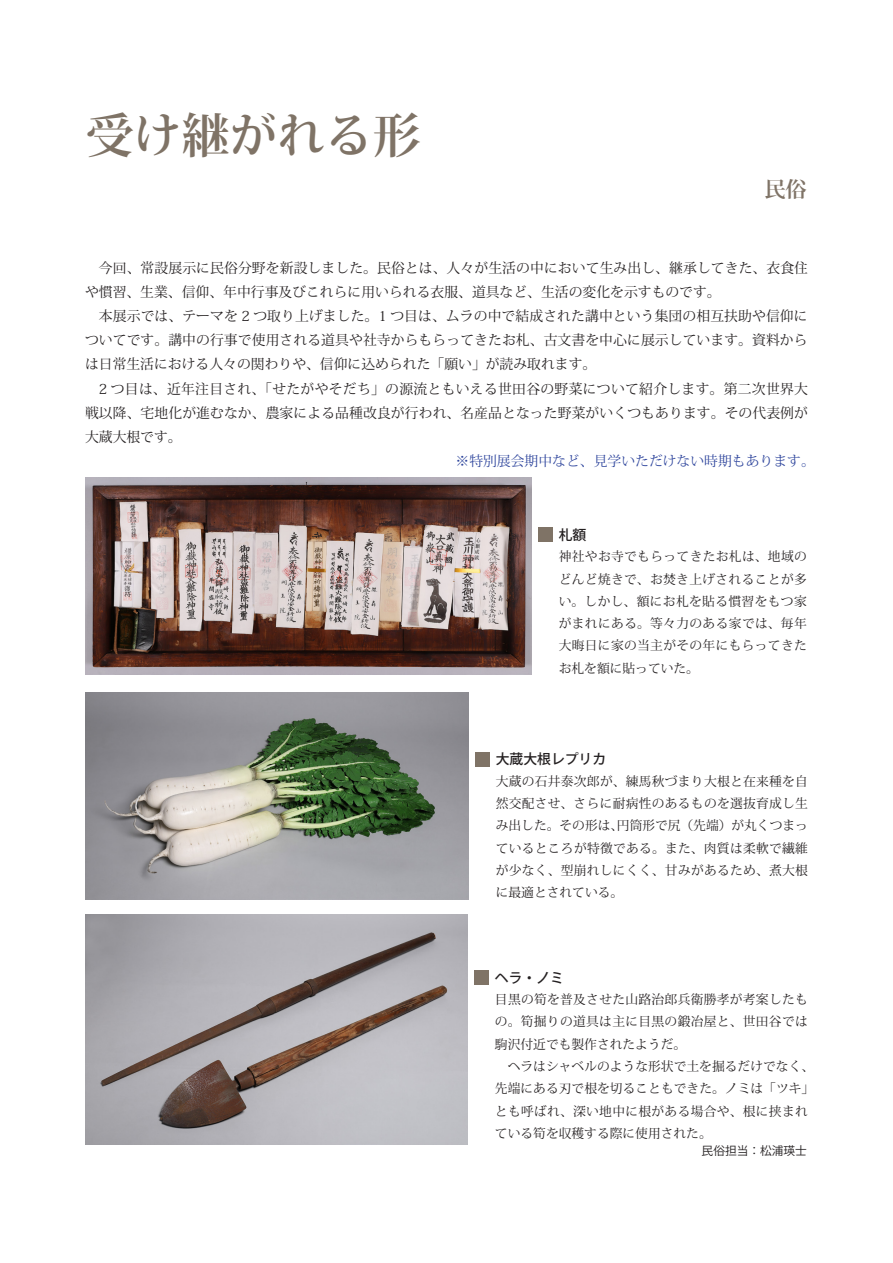
<style>
.page{position:relative;width:893px;height:1263px;background:#fff}
.page>*{position:absolute;margin:0;border:0;box-sizing:border-box;transform-origin:0 0}
.t1{font:700 47.85px "Koz Min Pr 6 N";color:#7f7366}
.t2{font:700 21.3px "Koz Min Pr 6 N";color:#7f7366}
.t3{font:13.8px/24.2px "Koz Min Pr 6 N";letter-spacing:.005em;color:#231f20;text-align:justify}
.t4{font:13.8px "Koz Min Pr 6 N";color:#2d449c}
.t5{font:500 13.8px "Koz Go Pr 6 N";color:#231f20}
.t6{font:12.75px/22.4px "Koz Min Pr 6 N";letter-spacing:.025em;color:#231f20;text-align:justify}
.t7{font:12.75px/22.4px "Koz Min Pr 6 N";color:#231f20}
.t8{font:11.7px "Koz Go Pr 6 N";color:#231f20}
</style>
<div class="page">
<img style="left:86px;top:692px;width:382px;height:207px">
<div style="left:475px;top:752px;width:14px;height:14px;background:#7f7366"></div>
<img style="left:85px;top:477px;width:446px;height:197px">
<div style="left:538px;top:527px;width:14px;height:15px;background:#7f7366"></div>
<img style="left:85px;top:915px;width:383px;height:230px">
<div style="left:474px;top:970px;width:15px;height:15px;background:#7f7366"></div>
<p class="t1" style="left:86px;top:108px;width:336px">受け継がれる形</p>
<p class="t2" style="left:764px;top:177px;width:44px">民俗</p>
<p class="t3" style="left:85px;top:256px;width:725px">　今回、常設展示に民俗分野を新設しました。民俗とは、人々が生活の中において生み出し、継承してきた、衣食住や慣習、生業、信仰、年中行事及びこれらに用いられる衣服、道具など、生活の変化を示すものです。</p>
<p class="t3" style="left:85px;top:304px;width:724px">　本展示では、テーマを 2 つ取り上げました。1 つ目は、ムラの中で結成された講中という集団の相互扶助や信仰についてです。講中の行事で使用される道具や社寺からもらってきたお札、古文書を中心に展示しています。資料からは日常生活における人々の関わりや、信仰に込められた「願い」が読み取れます。</p>
<p class="t3" style="left:85px;top:377px;width:724px">　2 つ目は、近年注目され、「せたがやそだち」の源流ともいえる世田谷の野菜について紹介します。第二次世界大戦以降、宅地化が進むなか、農家による品種改良が行われ、名産品となった野菜がいくつもあります。その代表例が大蔵大根です。</p>
<p class="t4" style="left:455px;top:453px;width:361px">※特別展会期中など、見学いただけない時期もあります。</p>
<p class="t5" style="left:559px;top:527px;width:29px">札額</p>
<p class="t6" style="left:559px;top:546px;width:250px">神社やお寺でもらってきたお札は、地域のどんど焼きで、お焚き上げされることが多い。しかし、額にお札を貼る慣習をもつ家がまれにある。等々力のある家では、毎年大晦日に家の当主がその年にもらってきたお札を額に貼っていた。</p>
<p class="t5" style="left:496px;top:751px;width:112px">大蔵大根レプリカ</p>
<p class="t6" style="left:496px;top:770px;width:314px">大蔵の石井泰次郎が、練馬秋づまり大根と在来種を自然交配させ、さらに耐病性のあるものを選抜育成し生み出した。その形は、円筒形で尻（先端）が丸くつまっているところが特徴である。また、肉質は柔軟で繊維が少なく、型崩れしにくく、甘みがあるため、煮大根に最適とされている。</p>
<p class="t5" style="left:495px;top:970px;width:71px">ヘラ・ノミ</p>
<p class="t6" style="left:495px;top:988px;width:314px">目黒の筍を普及させた山路治郎兵衛勝孝が考案したもの。筍掘りの道具は主に目黒の鍛冶屋と、世田谷では駒沢付近でも製作されたようだ。</p>
<p class="t7" style="left:495px;top:1055px;width:321px">　ヘラはシャベルのような形状で土を掘るだけでなく、先端にある刃で根を切ることもできた。ノミは「ツキ」とも呼ばれ、深い地中に根がある場合や、根に挟まれている筍を収穫する際に使用された。</p>
<p class="t8" style="left:702px;top:1144px;width:107px">民俗担当：松浦瑛士</p>
</div>
